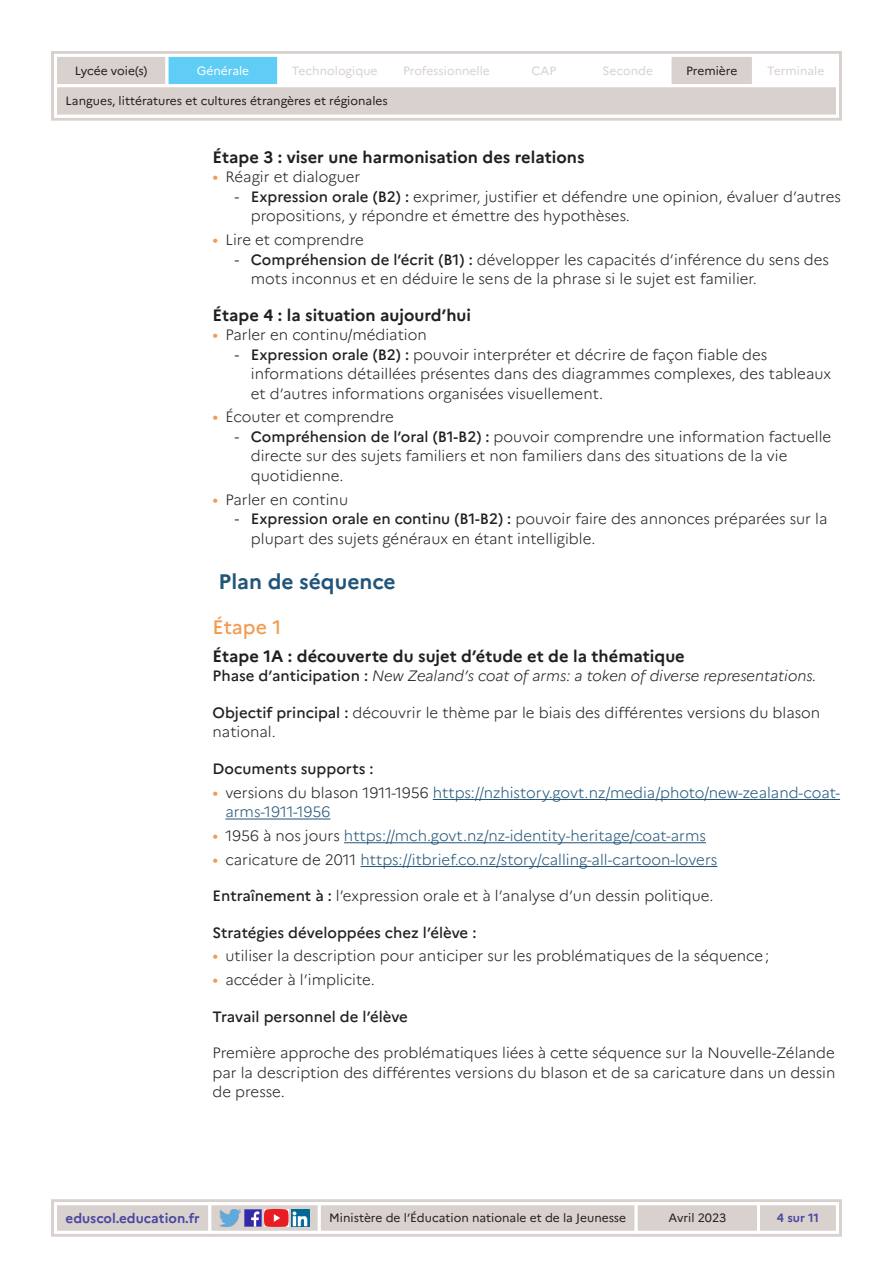
<style>
.page{position:relative;width:893px;height:1263px;background:#fff}
.page>*{position:absolute;margin:0;border:0;box-sizing:border-box;transform-origin:0 0}
._02_titre_1{font:700 21px "Marianne";color:#22557a}
._03_titre_2{font:500 19.5px "Marianne";color:#f29c52}
._04_titre_3{font:700 16.5px "Marianne";color:#231f20}
.Texte_courant{font:300 15px/19.5px "Marianne";color:#231f20}
.t1{font:300 15px/19.5px "Marianne";color:#22557a}
.Texte_courant-2{font:500 15px "Marianne";color:#231f20}
.Texte_courant-3{font:italic 300 15px "Marianne";color:#231f20}
.t2{font:700 13.5px "Marianne";color:#4a489e}
.t3{font:12px "Marianne";color:#231f20}
.t4{font:12px "Marianne";color:#d8d1ce}
.t5{font:12px "Marianne";color:#fff}
.t6{font:700 12px "Marianne";color:#4a489e}
.s1{font-weight:400;font-size:16.5px;color:#f29c52}
.s2{font-family:"DIN Pro";font-weight:400}
.s3{font-weight:500}
.s4{font-weight:500;font-style:normal}
.s5{color:#231f20}
</style>
<div class="page">
<div style="left:51px;top:1199px;width:791px;height:38px;border:3px solid #d8d1ce"></div>
<svg style="left:52px;top:1201px;width:788px;height:34px"></svg>
<div style="left:51px;top:51px;width:791px;height:70px;border:3px solid #d8d1ce"></div>
<svg style="left:52px;top:52px;width:788px;height:67px"></svg>
<hr style="left:433px;top:799px;width:407px;height:1px;background:#22557a">
<hr style="left:225px;top:819px;width:105px;height:1px;background:#22557a">
<hr style="left:344px;top:842px;width:362px;height:1px;background:#22557a">
<hr style="left:361px;top:866px;width:356px;height:1px;background:#22557a">
<p class="t3" style="left:75px;top:63px;width:74px">Lycée voie(s)</p>
<p class="t5" style="left:197px;top:63px;width:54px">Générale</p>
<p class="t4" style="left:292px;top:63px;width:87px">Technologique</p>
<p class="t4" style="left:403px;top:63px;width:88px">Professionnelle</p>
<p class="t4" style="left:532px;top:63px;width:26px">CAP</p>
<p class="t4" style="left:603px;top:63px;width:52px">Seconde</p>
<p class="t3" style="left:686px;top:63px;width:53px">Première</p>
<p class="t4" style="left:767px;top:63px;width:59px">Terminale</p>
<p class="t3" style="left:66px;top:94px;width:324px">Langues, littératures et cultures étrangères et régionales</p>
<p class="_04_titre_3" style="left:213px;top:147px;width:373px">Étape 3 : viser une harmonisation des relations</p>
<p class="Texte_courant" style="left:213px;top:167px;width:149px"><span class="s1">•</span> Réagir et dialoguer</p>
<p class="Texte_courant" style="left:251px;top:187px;width:591px;text-indent:-17px"><span class="s2">-</span> <span class="s3">Expression orale (B2) :</span> exprimer, justifier et défendre une opinion, évaluer d’autres propositions, y répondre et émettre des hypothèses.</p>
<p class="Texte_courant" style="left:213px;top:230px;width:153px"><span class="s1">•</span> Lire et comprendre</p>
<p class="Texte_courant" style="left:251px;top:249px;width:580px;text-indent:-17px"><span class="s2">-</span> <span class="s3">Compréhension de l’écrit (B1) :</span> développer les capacités d’inférence du sens des mots inconnus et en déduire le sens de la phrase si le sujet est familier.</p>
<p class="_04_titre_3" style="left:213px;top:305px;width:260px">Étape 4 : la situation aujourd’hui</p>
<p class="Texte_courant" style="left:213px;top:325px;width:216px"><span class="s1">•</span> Parler en continu/médiation</p>
<p class="Texte_courant" style="left:251px;top:344px;width:582px;text-indent:-17px"><span class="s2">-</span> <span class="s3">Expression orale (B2) :</span> pouvoir interpréter et décrire de façon fiable des informations détaillées présentes dans des diagrammes complexes, des tableaux et d’autres informations organisées visuellement.</p>
<p class="Texte_courant" style="left:213px;top:407px;width:183px"><span class="s1">•</span> Écouter et comprendre</p>
<p class="Texte_courant" style="left:251px;top:427px;width:582px;text-indent:-17px"><span class="s2">-</span> <span class="s3">Compréhension de l’oral (B1-B2) :</span> pouvoir comprendre une information factuelle directe sur des sujets familiers et non familiers dans des situations de la vie quotidienne.</p>
<p class="Texte_courant" style="left:213px;top:489px;width:137px"><span class="s1">•</span> Parler en continu</p>
<p class="Texte_courant" style="left:251px;top:509px;width:578px;text-indent:-17px"><span class="s2">-</span> <span class="s3">Expression orale en continu (B1-B2) :</span> pouvoir faire des annonces préparées sur la plupart des sujets généraux en étant intelligible.</p>
<p class="_02_titre_1" style="left:219px;top:569px;width:179px">Plan de séquence</p>
<p class="_03_titre_2" style="left:213px;top:615px;width:70px">Étape 1</p>
<p class="_04_titre_3" style="left:213px;top:646px;width:474px">Étape 1A : découverte du sujet d’étude et de la thématique</p>
<p class="Texte_courant-3" style="left:213px;top:667px;width:605px"><span class="s4">Phase d’anticipation :</span> New Zealand’s coat of arms: a token of diverse representations.</p>
<p class="Texte_courant" style="left:213px;top:703px;width:609px"><span class="s3">Objectif principal :</span> découvrir le thème par le biais des différentes versions du blason national.</p>
<p class="Texte_courant-2" style="left:213px;top:759px;width:162px">Documents supports :</p>
<p class="t1" style="left:225px;top:782px;width:616px;text-indent:-13px"><span class="s1">•</span> <span class="s5">versions du blason 1911-1956</span> https://nzhistory.govt.nz/media/photo/new-zealand-coat&shy;arms-1911-1956</p>
<p class="t1" style="left:213px;top:826px;width:495px"><span class="s1">•</span> <span class="s5">1956 à nos jours</span> https://mch.govt.nz/nz-identity-heritage/coat-arms</p>
<p class="t1" style="left:213px;top:849px;width:506px"><span class="s1">•</span> <span class="s5">caricature de 2011</span> https://itbrief.co.nz/story/calling-all-cartoon-lovers</p>
<p class="Texte_courant" style="left:213px;top:886px;width:502px"><span class="s3">Entraînement à :</span> l’expression orale et à l’analyse d’un dessin politique.</p>
<p class="Texte_courant-2" style="left:213px;top:923px;width:265px">Stratégies développées chez l’élève :</p>
<p class="Texte_courant" style="left:213px;top:946px;width:558px"><span class="s1">•</span> utiliser la description pour anticiper sur les problématiques de la séquence;</p>
<p class="Texte_courant" style="left:213px;top:970px;width:164px"><span class="s1">•</span> accéder à l’implicite.</p>
<p class="Texte_courant-2" style="left:213px;top:1007px;width:197px">Travail personnel de l’élève</p>
<p class="Texte_courant" style="left:213px;top:1043px;width:624px;text-align:justify">Première approche des problématiques liées à cette séquence sur la Nouvelle-Zélande par la description des différentes versions du blason et de sa caricature dans un dessin de presse.</p>
<p class="t2" style="left:66px;top:1210px;width:136px">eduscol.education.fr</p>
<p class="t3" style="left:329px;top:1211px;width:298px">Ministère de l’Éducation nationale et de la Jeunesse</p>
<p class="t3" style="left:668px;top:1211px;width:59px">Avril 2023</p>
<p class="t6" style="left:777px;top:1211px;width:44px">4 sur 11</p>
</div>
